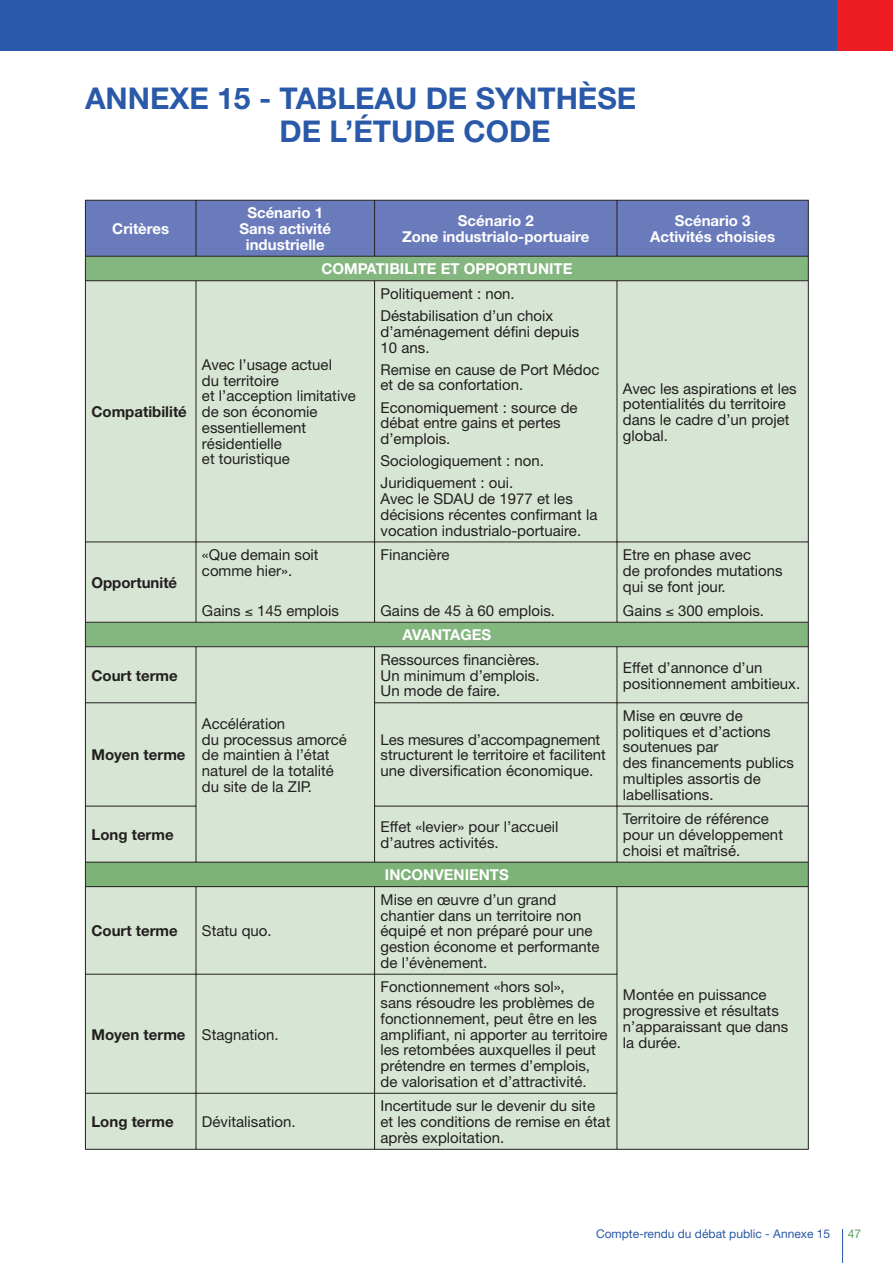
<style>
.page{position:relative;width:893px;height:1263px;background:#fff}
.page>*{position:absolute;margin:0;border:0;box-sizing:border-box;transform-origin:0 0}
.t1{font:700 30px/33px "Helvetica Neue";color:#2959a8}
.t2{font:15px/15.8px "Helvetica Neue";color:#231f20}
.t3{font:700 15px/15.8px "Helvetica Neue";color:#fff;text-align:center}
.t4{font:700 15px "Helvetica Neue";color:#231f20}
.t5{font:12px "Helvetica Neue";color:#2959a8}
.t6{font:12px "Helvetica Neue";color:#57a055}
.s1{font-weight:700}
</style>
<div class="page">
<hr style="left:842px;top:1229px;width:1px;height:34px;background:#2959a8">
<div style="left:0;top:0;width:893px;height:51px;background:#2959a8"></div>
<div style="left:838px;top:0;width:55px;height:51px;background:#ee1d23"></div>
<div style="left:86px;top:281px;width:722px;height:868px;background:#d7e6d4"></div>
<div style="left:85px;top:862px;width:723px;height:25px;background:#7db379"></div>
<svg style="left:85px;top:200px;width:724px;height:80px;background:#6f89a6"></svg>
<hr style="left:85px;top:280px;width:111px;height:1px;background:#231f20">
<hr style="left:85px;top:281px;width:1px;height:260px;background:#231f20">
<hr style="left:196px;top:280px;width:179px;height:1px;background:#231f20">
<hr style="left:196px;top:281px;width:1px;height:260px;background:#231f20">
<hr style="left:375px;top:280px;width:242px;height:1px;background:#231f20">
<hr style="left:374px;top:281px;width:1px;height:260px;background:#231f20">
<hr style="left:617px;top:280px;width:192px;height:1px;background:#231f20">
<hr style="left:617px;top:281px;width:1px;height:260px;background:#231f20">
<hr style="left:808px;top:281px;width:1px;height:260px;background:#231f20">
<hr style="left:85px;top:541px;width:111px;height:1px;background:#231f20">
<hr style="left:85px;top:542px;width:1px;height:80px;background:#231f20">
<hr style="left:196px;top:541px;width:179px;height:1px;background:#231f20">
<hr style="left:196px;top:542px;width:1px;height:80px;background:#231f20">
<hr style="left:375px;top:541px;width:242px;height:1px;background:#231f20">
<hr style="left:374px;top:542px;width:1px;height:80px;background:#231f20">
<hr style="left:617px;top:541px;width:192px;height:1px;background:#231f20">
<hr style="left:617px;top:542px;width:1px;height:80px;background:#231f20">
<hr style="left:808px;top:542px;width:1px;height:80px;background:#231f20">
<hr style="left:85px;top:622px;width:111px;height:1px;background:#231f20">
<svg style="left:85px;top:623px;width:1px;height:23px"></svg>
<hr style="left:196px;top:622px;width:613px;height:1px;background:#231f20">
<svg style="left:808px;top:623px;width:1px;height:23px"></svg>
<hr style="left:85px;top:646px;width:111px;height:1px;background:#231f20">
<hr style="left:85px;top:647px;width:1px;height:55px;background:#231f20">
<hr style="left:196px;top:646px;width:179px;height:1px;background:#231f20">
<hr style="left:196px;top:647px;width:1px;height:55px;background:#231f20">
<hr style="left:375px;top:646px;width:242px;height:1px;background:#231f20">
<hr style="left:374px;top:647px;width:1px;height:55px;background:#231f20">
<hr style="left:617px;top:646px;width:192px;height:1px;background:#231f20">
<hr style="left:617px;top:647px;width:1px;height:55px;background:#231f20">
<hr style="left:808px;top:647px;width:1px;height:55px;background:#231f20">
<hr style="left:85px;top:702px;width:111px;height:1px;background:#231f20">
<hr style="left:85px;top:703px;width:1px;height:103px;background:#231f20">
<hr style="left:196px;top:703px;width:1px;height:103px;background:#231f20">
<hr style="left:374px;top:702px;width:243px;height:1px;background:#231f20">
<hr style="left:374px;top:703px;width:1px;height:103px;background:#231f20">
<hr style="left:617px;top:702px;width:192px;height:1px;background:#231f20">
<hr style="left:617px;top:703px;width:1px;height:103px;background:#231f20">
<hr style="left:808px;top:703px;width:1px;height:103px;background:#231f20">
<hr style="left:85px;top:806px;width:111px;height:1px;background:#231f20">
<hr style="left:85px;top:806px;width:1px;height:56px;background:#231f20">
<hr style="left:196px;top:806px;width:1px;height:56px;background:#231f20">
<hr style="left:374px;top:806px;width:243px;height:1px;background:#231f20">
<hr style="left:374px;top:806px;width:1px;height:56px;background:#231f20">
<hr style="left:617px;top:806px;width:192px;height:1px;background:#231f20">
<hr style="left:617px;top:806px;width:1px;height:56px;background:#231f20">
<hr style="left:808px;top:806px;width:1px;height:56px;background:#231f20">
<hr style="left:85px;top:862px;width:111px;height:1px;background:#231f20">
<svg style="left:85px;top:863px;width:1px;height:23px"></svg>
<hr style="left:196px;top:862px;width:613px;height:1px;background:#231f20">
<svg style="left:808px;top:862px;width:1px;height:24px"></svg>
<hr style="left:85px;top:886px;width:111px;height:1px;background:#231f20">
<hr style="left:85px;top:887px;width:1px;height:87px;background:#231f20">
<hr style="left:196px;top:886px;width:179px;height:1px;background:#231f20">
<hr style="left:196px;top:887px;width:1px;height:87px;background:#231f20">
<hr style="left:375px;top:886px;width:242px;height:1px;background:#231f20">
<hr style="left:374px;top:887px;width:1px;height:87px;background:#231f20">
<hr style="left:617px;top:886px;width:192px;height:1px;background:#231f20">
<hr style="left:617px;top:887px;width:1px;height:87px;background:#231f20">
<hr style="left:808px;top:887px;width:1px;height:87px;background:#231f20">
<hr style="left:808px;top:974px;width:1px;height:119px;background:#231f20">
<hr style="left:808px;top:1093px;width:1px;height:56px;background:#231f20">
<hr style="left:85px;top:974px;width:111px;height:1px;background:#231f20">
<hr style="left:85px;top:974px;width:1px;height:119px;background:#231f20">
<hr style="left:196px;top:974px;width:179px;height:1px;background:#231f20">
<hr style="left:196px;top:974px;width:1px;height:119px;background:#231f20">
<hr style="left:375px;top:974px;width:242px;height:1px;background:#231f20">
<hr style="left:374px;top:974px;width:1px;height:119px;background:#231f20">
<hr style="left:617px;top:974px;width:1px;height:119px;background:#231f20">
<hr style="left:85px;top:1093px;width:111px;height:1px;background:#231f20">
<hr style="left:85px;top:1093px;width:1px;height:56px;background:#231f20">
<hr style="left:196px;top:1093px;width:179px;height:1px;background:#231f20">
<hr style="left:196px;top:1093px;width:1px;height:56px;background:#231f20">
<hr style="left:375px;top:1093px;width:242px;height:1px;background:#231f20">
<hr style="left:374px;top:1093px;width:1px;height:56px;background:#231f20">
<hr style="left:617px;top:1093px;width:1px;height:56px;background:#231f20">
<hr style="left:85px;top:1149px;width:532px;height:1px;background:#231f20">
<hr style="left:617px;top:1149px;width:192px;height:1px;background:#231f20">
<h1 class="t1" style="left:280px;top:84px;width:358px;text-indent:-194px">ANNEXE 15 - TABLEAU DE SYNTHÈSE<br>DE L’ÉTUDE CODE</h1>
<p class="t3" style="left:112px;top:222px;width:58px">Critères</p>
<p class="t4" style="left:91px;top:406px;width:97px">Compatibilité</p>
<p class="t4" style="left:91px;top:577px;width:87px">Opportunité</p>
<p class="t4" style="left:91px;top:670px;width:88px">Court terme</p>
<p class="t4" style="left:91px;top:750px;width:96px">Moyen terme</p>
<p class="t3" style="left:240px;top:207px;width:93px">Scénario 1<br>Sans activité industrielle</p>
<p class="t3" style="left:402px;top:215px;width:189px">Scénario 2<br>Zone industrialo-portuaire</p>
<p class="t3" style="left:650px;top:215px;width:126px">Scénario 3<br>Activités choisies</p>
<p class="t3" style="left:321px;top:263px;width:253px">COMPATIBILITE ET OPPORTUNITE</p>
<p class="t2" style="left:202px;top:358px;width:155px">Avec l’usage actuel<br>du territoire<br>et l’acception limitative de son économie essentiellement résidentielle<br>et touristique</p>
<p class="t2" style="left:202px;top:548px;width:118px">«Que demain soit comme hier».</p>
<p class="t2" style="left:202px;top:604px;width:138px">Gains ≤ 145 emplois</p>
<p class="t2" style="left:202px;top:717px;width:147px">Accélération<br>du processus amorcé de maintien à l’état naturel de la totalité du site de la ZIP.</p>
<p class="t2" style="left:381px;top:284px;width:174px;line-height:22.2px">Politiquement : non.<br>Déstabilisation d’un choix</p>
<p class="t2" style="left:381px;top:325px;width:200px">d’aménagement défini depuis<br>10 ans.</p>
<p class="t2" style="left:381px;top:363px;width:220px">Remise en cause de Port Médoc et de sa confortation.</p>
<p class="t2" style="left:381px;top:401px;width:199px">Economiquement : source de débat entre gains et pertes d’emplois.</p>
<p class="t2" style="left:381px;top:451px;width:165px;line-height:22.2px">Sociologiquement : non.<br>Juridiquement : oui.</p>
<p class="t2" style="left:381px;top:492px;width:218px">Avec le SDAU de 1977 et les décisions récentes confirmant la vocation industrialo-portuaire.</p>
<p class="t2" style="left:381px;top:548px;width:70px">Financière</p>
<p class="t2" style="left:381px;top:604px;width:176px">Gains de 45 à 60 emplois.</p>
<p class="t3" style="left:402px;top:629px;width:90px">AVANTAGES</p>
<p class="t2" style="left:623px;top:382px;width:175px">Avec les aspirations et les potentialités du territoire dans le cadre d’un projet global.</p>
<p class="t2" style="left:623px;top:548px;width:161px">Etre en phase avec<br>de profondes mutations qui se font jour.</p>
<p class="t2" style="left:623px;top:604px;width:143px">Gains ≤ 300 emplois.</p>
<p class="t2" style="left:381px;top:653px;width:161px;text-align:justify">Ressources financières.<br>Un minimum d’emplois.<br>Un mode de faire.</p>
<p class="t2" style="left:623px;top:661px;width:179px">Effet d’annonce d’un positionnement ambitieux.</p>
<p class="t2" style="left:381px;top:733px;width:227px">Les mesures d’accompagnement structurent le territoire et facilitent une diversification économique.</p>
<p class="t2" style="left:623px;top:709px;width:173px">Mise en œuvre de politiques et d’actions soutenues par<br>des financements publics multiples assortis de labellisations.</p>
<p class="t4" style="left:91px;top:829px;width:84px">Long terme</p>
<p class="t2" style="left:381px;top:820px;width:179px">Effet «levier» pour l’accueil d’autres activités.</p>
<p class="t2" style="left:623px;top:812px;width:162px">Territoire de référence pour un développement choisi et maîtrisé.</p>
<p class="t3" style="left:385px;top:868px;width:125px">INCONVENIENTS</p>
<p class="t4" style="left:91px;top:925px;width:88px">Court terme</p>
<p class="t2" style="left:202px;top:925px;width:71px">Statu quo.</p>
<p class="t2" style="left:91px;top:1028px;width:189px"><span class="s1">Moyen terme</span> Stagnation.</p>
<p class="t4" style="left:91px;top:1116px;width:84px">Long terme</p>
<p class="t2" style="left:202px;top:1115px;width:95px">Dévitalisation.</p>
<p class="t2" style="left:381px;top:893px;width:220px">Mise en œuvre d’un grand chantier dans un territoire non équipé et non préparé pour une gestion économe et performante de l’évènement.</p>
<p class="t2" style="left:381px;top:981px;width:228px">Fonctionnement «hors sol»,<br>sans résoudre les problèmes de fonctionnement, peut être en les amplifiant, ni apporter au territoire les retombées auxquelles il peut prétendre en termes d’emplois, de valorisation et d’attractivité.</p>
<p class="t2" style="left:381px;top:1100px;width:231px">Incertitude sur le devenir du site et les conditions de remise en état après exploitation.</p>
<p class="t2" style="left:623px;top:988px;width:167px">Montée en puissance progressive et résultats n’apparaissant que dans la durée.</p>
<p class="t5" style="left:596px;top:1230px;width:236px">Compte-rendu du débat public - Annexe 15</p>
<p class="t6" style="left:848px;top:1230px;width:15px">47</p>
</div>
